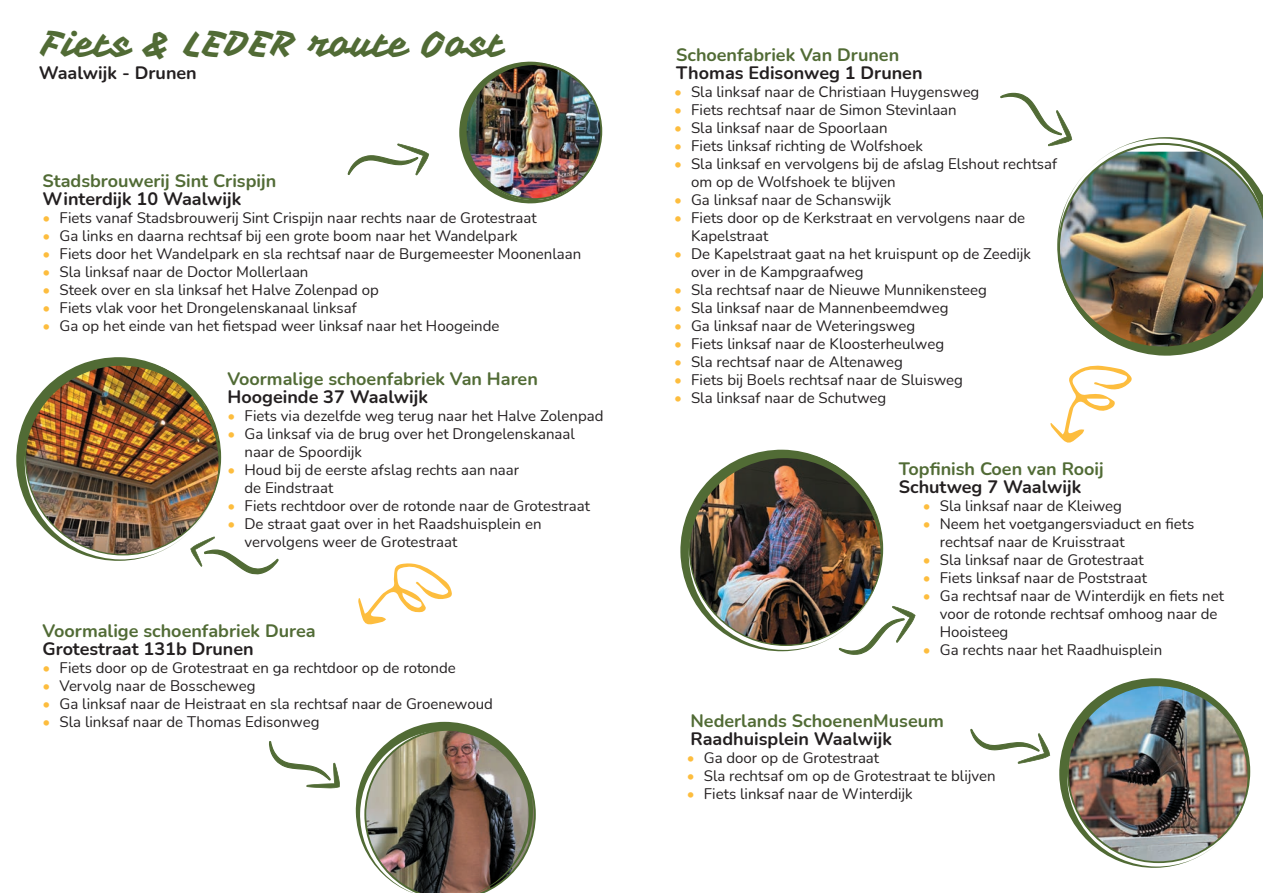
<style>
.page{position:relative;width:1263px;height:893px;background:#fff}
.page>*{position:absolute;margin:0;border:0;box-sizing:border-box;transform-origin:0 0}
.t1{font:36px "Vampiro One";color:#516b35}
.t2{font:700 18px "Nunito";color:#516b35}
.t3{font:700 18px "Nunito";color:#231f20}
.t4{font:15px/18px "Nunito";color:#231f20}
.s1{color:#fdbd3e}
</style>
<div class="page">
<img style="left:459px;top:61px;width:142px;height:143px">
<img style="left:356px;top:722px;width:180px;height:171px">
<svg style="left:347px;top:143px;width:82px;height:32px"></svg>
<svg style="left:970px;top:729px;width:80px;height:35px"></svg>
<svg style="left:269px;top:741px;width:71px;height:47px"></svg>
<img style="left:16px;top:357px;width:263px;height:218px">
<svg style="left:1050px;top:365px;width:82px;height:78px"></svg>
<svg style="left:358px;top:563px;width:94px;height:62px"></svg>
<img style="left:680px;top:449px;width:235px;height:206px">
<img style="left:1059px;top:678px;width:190px;height:190px">
<img style="left:1000px;top:93px;width:263px;height:263px">
<h1 class="t1" style="left:43px;top:21px;width:464px">Fiets &amp; LEDER route Oost</h1>
<p class="t3" style="left:39px;top:60px;width:159px">Waalwijk - Drunen</p>
<p class="t2" style="left:43px;top:168px;width:235px">Stadsbrouwerij Sint Crispijn</p>
<p class="t3" style="left:43px;top:186px;width:201px">Winterdijk 10 Waalwijk</p>
<p class="t4" style="left:43px;top:208px;width:496px"><span class="s1">•</span> Fiets vanaf Stadsbrouwerij Sint Crispijn naar rechts naar de Grotestraat</p>
<p class="t4" style="left:43px;top:226px;width:476px"><span class="s1">•</span> Ga links en daarna rechtsaf bij een grote boom naar het Wandelpark</p>
<p class="t4" style="left:43px;top:244px;width:540px"><span class="s1">•</span> Fiets door het Wandelpark en sla rechtsaf naar de Burgemeester Moonenlaan</p>
<p class="t4" style="left:43px;top:262px;width:267px"><span class="s1">•</span> Sla linksaf naar de Doctor Mollerlaan</p>
<p class="t4" style="left:43px;top:280px;width:338px"><span class="s1">•</span> Steek over en sla linksaf het Halve Zolenpad op</p>
<p class="t4" style="left:43px;top:298px;width:316px"><span class="s1">•</span> Fiets vlak voor het Drongelenskanaal linksaf</p>
<p class="t4" style="left:43px;top:316px;width:458px"><span class="s1">•</span> Ga op het einde van het fietspad weer linksaf naar het Hoogeinde</p>
<p class="t2" style="left:227px;top:366px;width:312px">Voormalige schoenfabriek Van Haren</p>
<p class="t3" style="left:227px;top:384px;width:202px">Hoogeinde 37 Waalwijk</p>
<p class="t4" style="left:227px;top:406px;width:377px"><span class="s1">•</span> Fiets via dezelfde weg terug naar het Halve Zolenpad</p>
<p class="t4" style="left:244px;top:424px;width:332px;text-indent:-17px"><span class="s1">•</span> Ga linksaf via de brug over het Drongelenskanaal naar de Spoordijk</p>
<p class="t4" style="left:244px;top:460px;width:276px;text-indent:-17px"><span class="s1">•</span> Houd bij de eerste afslag rechts aan naar de Eindstraat</p>
<p class="t4" style="left:227px;top:496px;width:364px"><span class="s1">•</span> Fiets rechtdoor over de rotonde naar de Grotestraat</p>
<p class="t4" style="left:244px;top:514px;width:299px;text-indent:-17px"><span class="s1">•</span> De straat gaat over in het Raadshuisplein en vervolgens weer de Grotestraat</p>
<p class="t2" style="left:43px;top:618px;width:275px">Voormalige schoenfabriek Durea</p>
<p class="t3" style="left:43px;top:636px;width:213px">Grotestraat 131b Drunen</p>
<p class="t4" style="left:43px;top:658px;width:415px"><span class="s1">•</span> Fiets door op de Grotestraat en ga rechtdoor op de rotonde</p>
<p class="t4" style="left:43px;top:676px;width:215px"><span class="s1">•</span> Vervolg naar de Bosscheweg</p>
<p class="t4" style="left:43px;top:694px;width:452px"><span class="s1">•</span> Ga linksaf naar de Heistraat en sla rechtsaf naar de Groenewoud</p>
<p class="t4" style="left:43px;top:712px;width:278px"><span class="s1">•</span> Sla linksaf naar de Thomas Edisonweg</p>
<p class="t2" style="left:676px;top:42px;width:225px">Schoenfabriek Van Drunen</p>
<p class="t3" style="left:676px;top:60px;width:248px">Thomas Edisonweg 1 Drunen</p>
<p class="t4" style="left:674px;top:82px;width:307px"><span class="s1">•</span> Sla linksaf naar de Christiaan Huygensweg</p>
<p class="t4" style="left:674px;top:100px;width:284px"><span class="s1">•</span> Fiets rechtsaf naar de Simon Stevinlaan</p>
<p class="t4" style="left:674px;top:118px;width:215px"><span class="s1">•</span> Sla linksaf naar de Spoorlaan</p>
<p class="t4" style="left:674px;top:136px;width:250px"><span class="s1">•</span> Fiets linksaf richting de Wolfshoek</p>
<p class="t4" style="left:691px;top:154px;width:368px;text-indent:-17px"><span class="s1">•</span> Sla linksaf en vervolgens bij de afslag Elshout rechtsaf om op de Wolfshoek te blijven</p>
<p class="t4" style="left:674px;top:190px;width:219px"><span class="s1">•</span> Ga linksaf naar de Schanswijk</p>
<p class="t4" style="left:691px;top:208px;width:336px;text-indent:-17px"><span class="s1">•</span> Fiets door op de Kerkstraat en vervolgens naar de<br>Kapelstraat</p>
<p class="t4" style="left:691px;top:244px;width:342px;text-indent:-17px"><span class="s1">•</span> De Kapelstraat gaat na het kruispunt op de Zeedijk over in de Kampgraafweg</p>
<p class="t4" style="left:674px;top:280px;width:314px"><span class="s1">•</span> Sla rechtsaf naar de Nieuwe Munnikensteeg</p>
<p class="t4" style="left:674px;top:298px;width:276px"><span class="s1">•</span> Sla linksaf naar de Mannenbeemdweg</p>
<p class="t4" style="left:674px;top:316px;width:243px"><span class="s1">•</span> Ga linksaf naar de Weteringsweg</p>
<p class="t4" style="left:674px;top:334px;width:272px"><span class="s1">•</span> Fiets linksaf naar de Kloosterheulweg</p>
<p class="t4" style="left:674px;top:352px;width:230px"><span class="s1">•</span> Sla rechtsaf naar de Altenaweg</p>
<p class="t4" style="left:674px;top:370px;width:291px"><span class="s1">•</span> Fiets bij Boels rechtsaf naar de Sluisweg</p>
<p class="t4" style="left:674px;top:388px;width:214px"><span class="s1">•</span> Sla linksaf naar de Schutweg</p>
<p class="t2" style="left:899px;top:456px;width:206px">Topfinish Coen van Rooij</p>
<p class="t3" style="left:899px;top:474px;width:184px">Schutweg 7 Waalwijk</p>
<p class="t4" style="left:923px;top:496px;width:201px"><span class="s1">•</span> Sla linksaf naar de Kleiweg</p>
<p class="t4" style="left:940px;top:514px;width:256px;text-indent:-17px"><span class="s1">•</span> Neem het voetgangersviaduct en fiets rechtsaf naar de Kruisstraat</p>
<p class="t4" style="left:923px;top:550px;width:223px"><span class="s1">•</span> Sla linksaf naar de Grotestraat</p>
<p class="t4" style="left:923px;top:568px;width:226px"><span class="s1">•</span> Fiets linksaf naar de Poststraat</p>
<p class="t4" style="left:940px;top:586px;width:286px;text-indent:-17px"><span class="s1">•</span> Ga rechtsaf naar de Winterdijk en fiets net voor de rotonde rechtsaf omhoog naar de<br>Hooisteeg</p>
<p class="t4" style="left:923px;top:640px;width:241px"><span class="s1">•</span> Ga rechts naar het Raadhuisplein</p>
<p class="t2" style="left:690px;top:708px;width:255px">Nederlands SchoenenMuseum</p>
<p class="t3" style="left:690px;top:726px;width:203px">Raadhuisplein Waalwijk</p>
<p class="t4" style="left:687px;top:748px;width:194px"><span class="s1">•</span> Ga door op de Grotestraat</p>
<p class="t4" style="left:687px;top:766px;width:310px"><span class="s1">•</span> Sla rechtsaf om op de Grotestraat te blijven</p>
<p class="t4" style="left:687px;top:784px;width:227px"><span class="s1">•</span> Fiets linksaf naar de Winterdijk</p>
</div>
